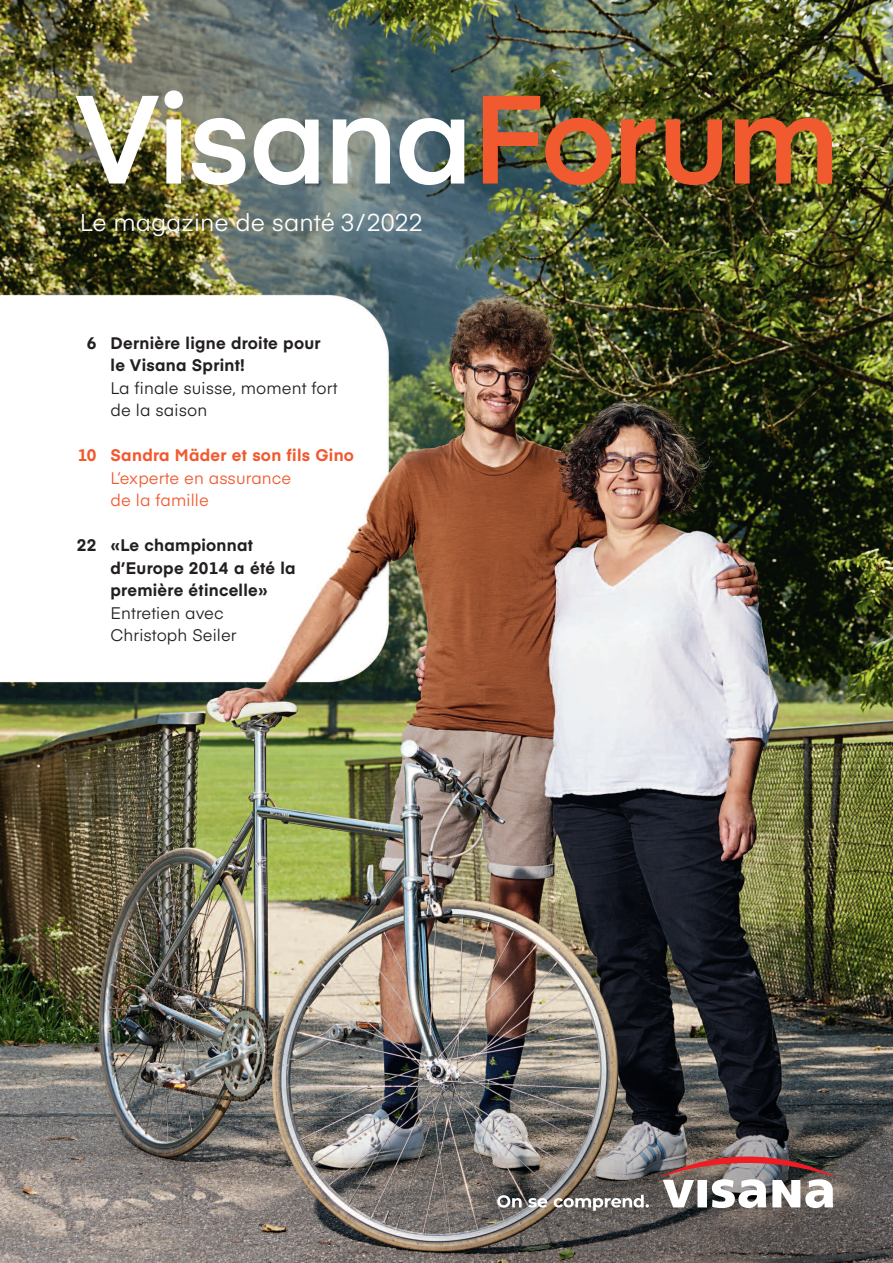
<style>
.page{position:relative;width:893px;height:1263px;background:#fff}
.page>*{position:absolute;margin:0;border:0;box-sizing:border-box;transform-origin:0 0}
.t1{font:600 123.45px "Eina 03";letter-spacing:-.025em;color:#fff}
.t2{font:24px "Eina 03";color:#fff}
.t3{font:700 16.5px/22.5px "Eina 03";letter-spacing:.015em;color:#231f20}
.t4{font:16.5px/22.5px "Eina 03";letter-spacing:.005em;color:#231f20}
.t5{font:16.5px/22.5px "Eina 03";letter-spacing:.005em;color:#f1592f}
.t6{font:700 16.5px "Eina 03";letter-spacing:.015em;color:#f1592f}
.s1{color:#f1592f}
</style>
<div class="page">
<img style="left:0;top:0;width:893px;height:1263px">
<img style="left:662px;top:1156px;width:172px;height:52px">
<svg style="left:497px;top:1195px;width:25px;height:12px"></svg>
<svg style="left:528px;top:1198px;width:19px;height:9px"></svg>
<svg style="left:554px;top:1195px;width:95px;height:16px"></svg>
<h1 class="t1" style="left:75px;top:96px;width:767px">Visana<span class="s1">Forum</span></h1>
<h2 class="t2" style="left:80px;top:214px;width:344px">Le magazine de santé 3/2022</h2>
<p class="t3" style="left:111px;top:333px;width:212px;text-indent:-24px">6 Dernière ligne droite pour le Visana Sprint!</p>
<p class="t4" style="left:111px;top:378px;width:228px">La finale suisse, moment fort de la saison</p>
<p class="t6" style="left:78px;top:450px;width:278px">10 Sandra Mäder et son fils Gino</p>
<p class="t5" style="left:111px;top:468px;width:182px">L’experte en assurance de la famille</p>
<p class="t3" style="left:111px;top:536px;width:187px;text-indent:-34px">22 «Le championnat d’Europe 2014 a été la première étincelle»</p>
<p class="t4" style="left:111px;top:603px;width:128px">Entretien avec<br>Christoph Seiler</p>
</div>
